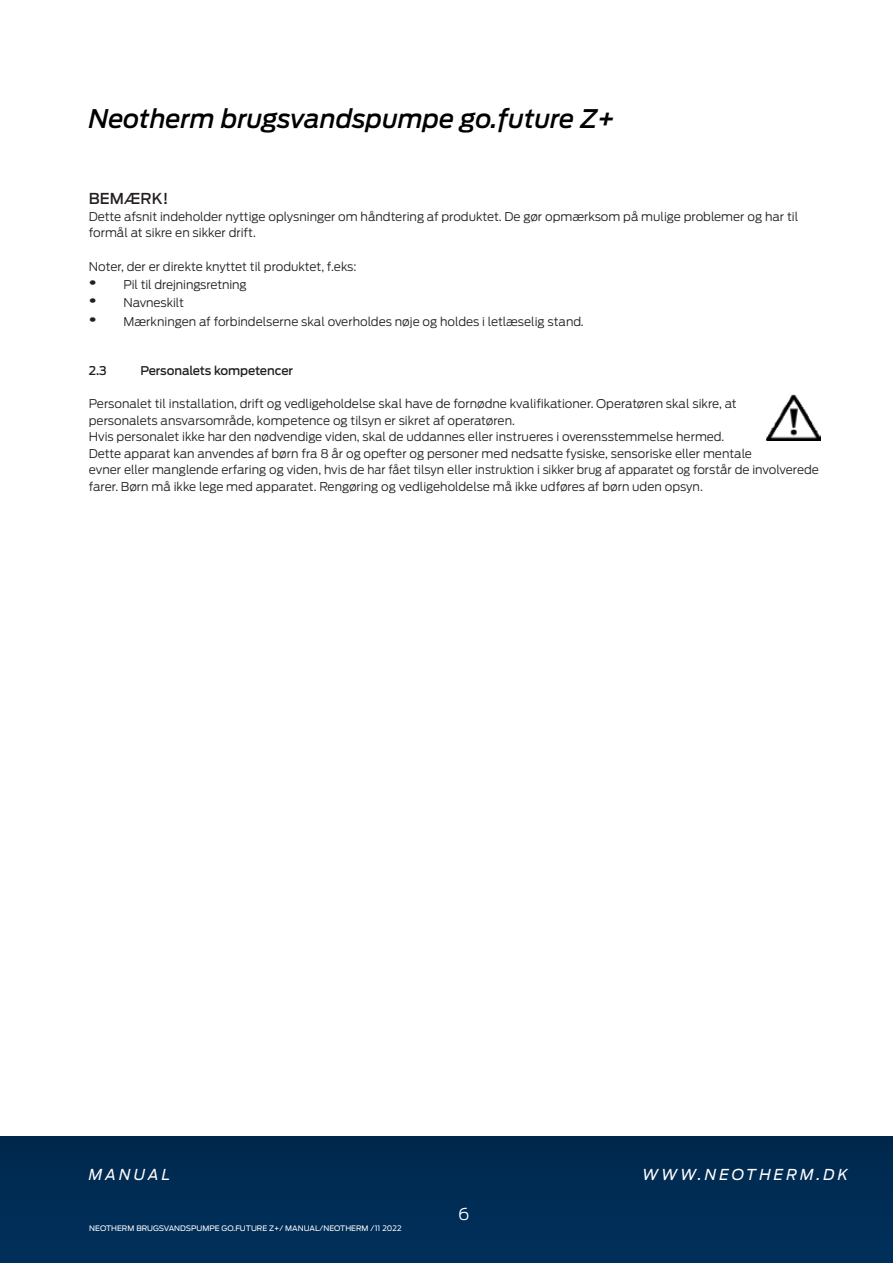
<style>
.page{position:relative;width:893px;height:1263px;background:#fff}
.page>*{position:absolute;margin:0;border:0;box-sizing:border-box;transform-origin:0 0}
.t1{font:italic 500 25.5px "Antenna";color:#000}
.t2{font:300 16.5px "Antenna";color:#fff}
.t3{font:italic 15px "Antenna";letter-spacing:.2em;color:#fff}
.t4{font:500 15px "Antenna";color:#231f20}
.t5{font:300 12px/16.5px "Antenna";color:#231f20}
.t6{font:500 12px "Antenna";letter-spacing:-.01em;color:#231f20}
.t7{font:7.5px "Antenna";color:#fff}
.s1{font-family:"Arial";font-weight:400;font-size:18px}
.s2{color:#fff}
</style>
<div class="page">
<svg style="left:0;top:1137px;width:892px;height:126px;background:#002b53"></svg>
<svg style="left:892px;top:1137px;width:1px;height:126px"></svg>
<img style="left:767px;top:394px;width:54px;height:47px">
<h1 class="t1" style="left:89px;top:103px;width:528px">Neotherm brugsvandspumpe go.future Z+</h1>
<p class="t4" style="left:89px;top:190px;width:81px">BEMÆRK!</p>
<p class="t5" style="left:89px;top:208px;width:711px">Dette afsnit indeholder nyttige oplysninger om håndtering af produktet. De gør opmærksom på mulige problemer og har til formål at sikre en sikker drift.</p>
<p class="t5" style="left:89px;top:258px;width:269px">Noter, der er direkte knyttet til produktet, f.eks:</p>
<p class="t5" style="left:89px;top:277px;width:159px"><span class="s1">•</span> Pil til drejningsretning</p>
<p class="t5" style="left:89px;top:295px;width:96px"><span class="s1">•</span> Navneskilt</p>
<p class="t5" style="left:89px;top:313px;width:496px"><span class="s1">•</span> Mærkningen af forbindelserne skal overholdes nøje og holdes i letlæselig stand.</p>
<p class="t6" style="left:89px;top:364px;width:19px">2.3</p>
<p class="t6" style="left:140px;top:364px;width:154px">Personalets kompetencer</p>
<p class="t5" style="left:89px;top:396px;width:732px">Personalet til installation, drift og vedligeholdelse skal have de fornødne kvalifikationer. Operatøren skal sikre, at<br>personalets ansvarsområde, kompetence og tilsyn er sikret af operatøren.<br>Hvis personalet ikke har den nødvendige viden, skal de uddannes eller instrueres i overensstemmelse hermed.<br>Dette apparat kan anvendes af børn fra 8 år og opefter og personer med nedsatte fysiske, sensoriske eller mentale<br>evner eller manglende erfaring og viden, hvis de har fået tilsyn eller instruktion i sikker brug af apparatet og forstår de involverede farer. Børn må ikke lege med apparatet. Rengøring og vedligeholdelse må ikke udføres af børn uden opsyn.<span class="s2">5</span></p>
<p class="t3" style="left:89px;top:1166px;width:83px">MANUAL</p>
<p class="t3" style="left:642px;top:1166px;width:207px">WWW.NEOTHERM.DK</p>
<h2 class="t2" style="left:458px;top:1204px;width:13px">6</h2>
<p class="t7" style="left:89px;top:1224px;width:314px">NEOTHERM BRUGSVANDSPUMPE GO.FUTURE Z+/ MANUAL/NEOTHERM /11 2022</p>
</div>
